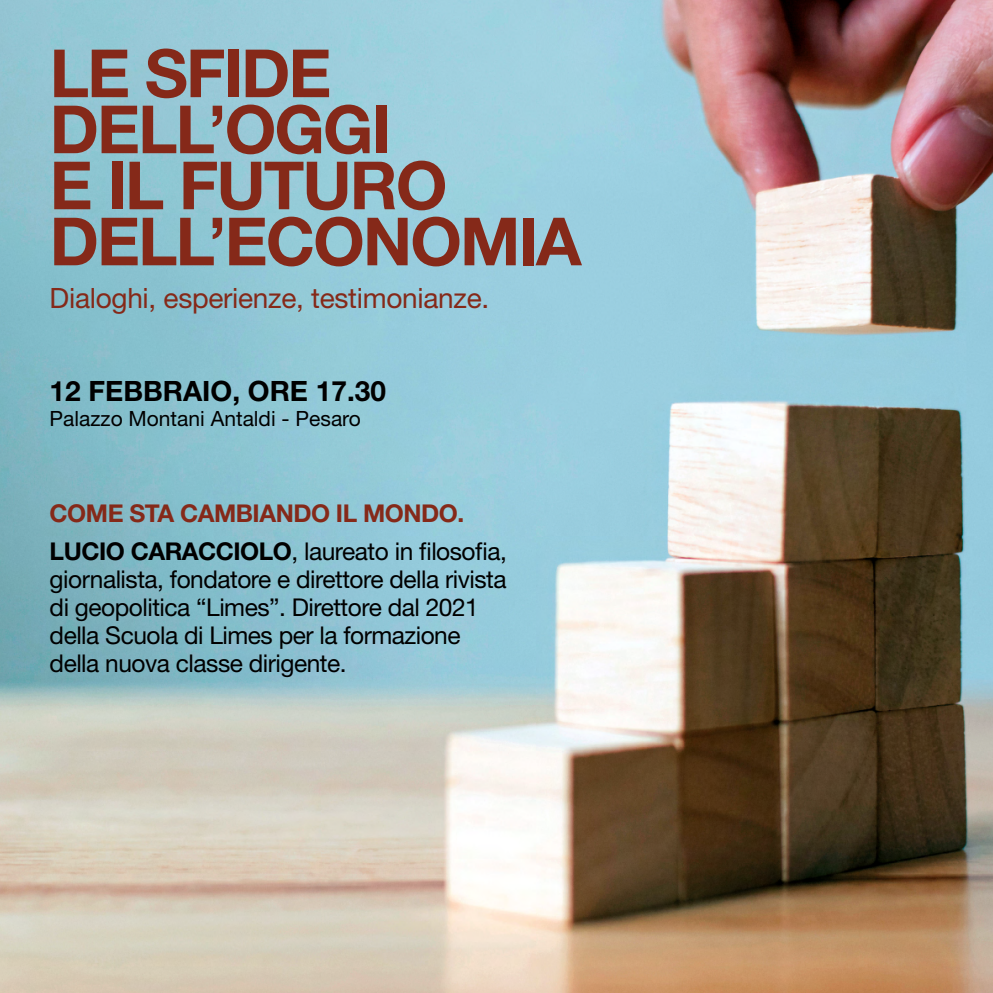
<style>
.page{position:relative;width:993px;height:993px;background:#fff}
.page>*{position:absolute;margin:0;border:0;box-sizing:border-box;transform-origin:0 0}
.t1{font:700 66.5px/56px "Helvetica Neue LT Std";letter-spacing:-.03em;color:#852919}
.t2{font:28px "Helvetica Neue LT Std";letter-spacing:-.01em;color:#852919}
.t3{font:700 28px "Helvetica Neue LT Std";color:#000}
.t4{font:24.5px/28px "Helvetica Neue LT Std";letter-spacing:-.02em;color:#000}
.t5{font:700 24.5px/38px "Helvetica Neue LT Std";letter-spacing:-.02em;color:#852919}
.t6{font:21px "Helvetica Neue LT Std";color:#000}
.s1{color:#000}
.s2{font-weight:400;color:#000}
</style>
<div class="page">
<img style="left:0;top:0;width:992px;height:992px">
<h1 class="t1" style="left:50px;top:44px;width:533px">LE SFIDE<br>DELL’OGGI<br>E IL FUTURO<br>DELL’ECONOMIA</h1>
<p class="t2" style="left:50px;top:281px;width:441px">Dialoghi, esperienze, testimonianze.</p>
<p class="t3" style="left:50px;top:373px;width:338px">12 FEBBRAIO, ORE 17.30</p>
<p class="t6" style="left:50px;top:405px;width:313px">Palazzo Montani Antaldi - Pesaro</p>
<p class="t5" style="left:50px;top:493px;width:458px">COME STA CAMBIANDO IL MONDO.<br><span class="s1">LUCIO CARACCIOLO</span><span class="s2">, laureato in filosofia,</span></p>
<p class="t4" style="left:50px;top:564px;width:458px">giornalista, fondatore e direttore della rivista di geopolitica “Limes”. Direttore dal 2021 della Scuola di Limes per la formazione della nuova classe dirigente.</p>
</div>
